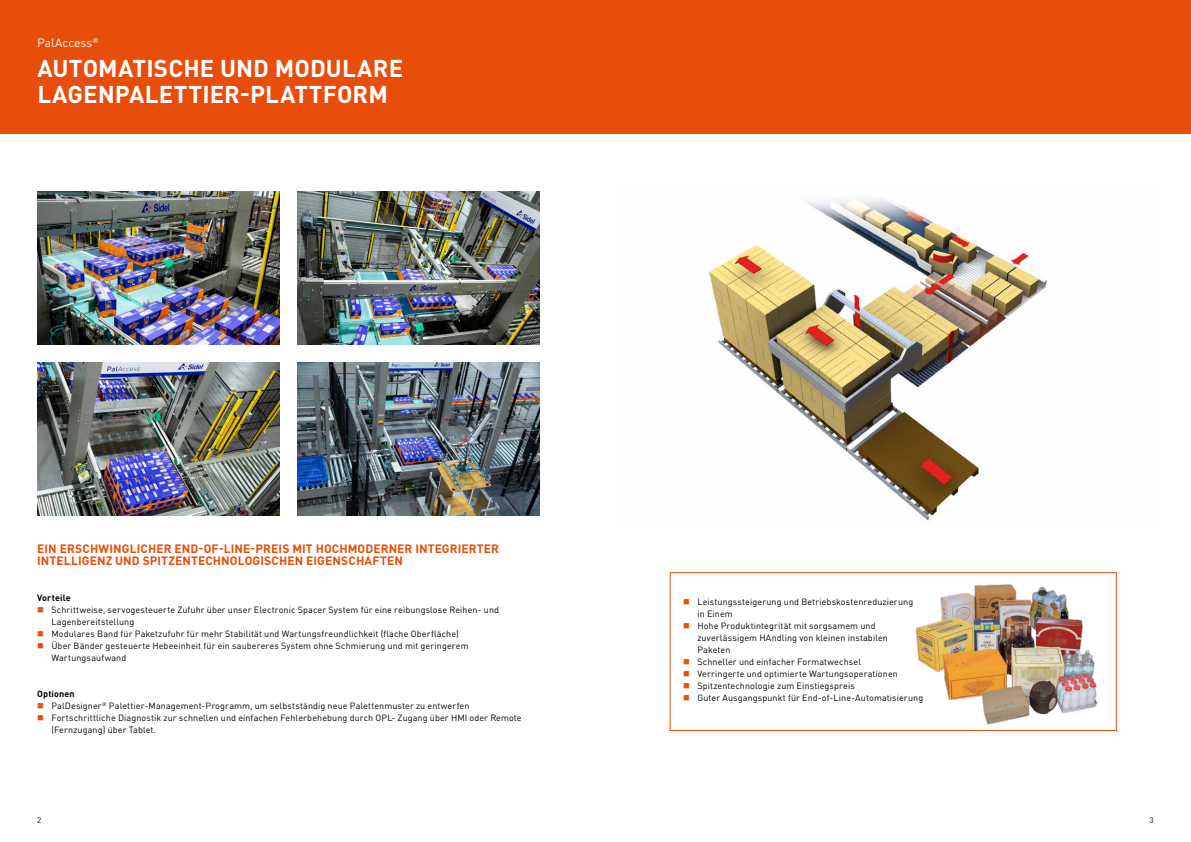
<style>
.page{position:relative;width:1191px;height:842px;background:#fff}
.page>*{position:absolute;margin:0;border:0;box-sizing:border-box;transform-origin:0 0}
.t1{font:700 24px/26px "DINOT";letter-spacing:.005em;color:#fff}
.t2{font:700 12px/12px "DINOT";letter-spacing:.01em;color:#e94d0a}
.t3{font:12px "DINOT";letter-spacing:.005em;color:#fff}
.t4{font:9px/12px "DINOT";letter-spacing:.01em;color:#000}
.t5{font:700 9px "DINOT";letter-spacing:.01em;color:#000}
.t6{font:8px "DINOT";color:#000}
.s1{color:#e94d0a}
</style>
<div class="page">
<img style="left:708px;top:198px;width:339px;height:323px">
<img style="left:37px;top:191px;width:242px;height:153px">
<img style="left:298px;top:191px;width:241px;height:153px">
<img style="left:37px;top:363px;width:242px;height:153px">
<img style="left:298px;top:363px;width:241px;height:153px">
<img style="left:915px;top:584px;width:183px;height:141px">
<div style="left:0;top:0;width:1191px;height:134px;background:#e94d0a"></div>
<div style="left:670px;top:572px;width:446px;height:159px;border:1px solid #e94d0a"></div>
<h2 class="t3" style="left:37px;top:36px;width:63px">PalAccess<sup>®</sup></h2>
<h1 class="t1" style="left:37px;top:54px;width:367px">AUTOMATISCHE UND MODULARE<br>LAGENPALETTIER-PLATTFORM</h1>
<h2 class="t2" style="left:37px;top:542px;width:463px">EIN ERSCHWINGLICHER END-OF-LINE-PREIS MIT HOCHMODERNER INTEGRIERTER<br>INTELLIGENZ UND SPITZENTECHNOLOGISCHEN EIGENSCHAFTEN</h2>
<p class="t5" style="left:37px;top:592px;width:35px">Vorteile</p>
<p class="t4" style="left:51px;top:603px;width:449px;text-indent:-14px"><span class="s1">■</span> Schrittweise, servogesteuerte Zufuhr über unser Electronic Spacer System für eine reibungslose Reihen- und<br>Lagenbereitstellung</p>
<p class="t4" style="left:37px;top:627px;width:423px"><span class="s1">■</span> Modulares Band für Paketzufuhr für mehr Stabilität und Wartungsfreundlichkeit (flache Oberfläche)</p>
<p class="t4" style="left:51px;top:639px;width:419px;text-indent:-14px"><span class="s1">■</span> Über Bänder gesteuerte Hebeeinheit für ein saubereres System ohne Schmierung und mit geringerem<br>Wartungsaufwand</p>
<p class="t5" style="left:37px;top:688px;width:39px">Optionen</p>
<p class="t4" style="left:37px;top:699px;width:434px"><span class="s1">■</span> PalDesigner<sup>®</sup> Palettier-Management-Programm, um selbstständig neue Palettenmuster zu entwerfen</p>
<p class="t4" style="left:51px;top:711px;width:472px;text-indent:-14px"><span class="s1">■</span> Fortschrittliche Diagnostik zur schnellen und einfachen Fehlerbehebung durch OPL- Zugang über HMI oder Remote (Fernzugang) über Tablet.</p>
<p class="t4" style="left:697px;top:595px;width:217px;text-indent:-14px"><span class="s1">■</span> Leistungssteigerung und Betriebskostenreduzierung in Einem</p>
<p class="t4" style="left:697px;top:619px;width:192px;text-indent:-14px"><span class="s1">■</span> Hohe Produktintegrität mit sorgsamem und zuverlässigem HAndling von kleinen instabilen<br>Paketen</p>
<p class="t4" style="left:683px;top:655px;width:179px"><span class="s1">■</span> Schneller und einfacher Formatwechsel</p>
<p class="t4" style="left:683px;top:667px;width:216px"><span class="s1">■</span> Verringerte und optimierte Wartungsoperationen</p>
<p class="t4" style="left:683px;top:679px;width:173px"><span class="s1">■</span> Spitzentechnologie zum Einstiegspreis</p>
<p class="t4" style="left:683px;top:691px;width:241px"><span class="s1">■</span> Guter Ausgangspunkt für End-of-Line-Automatisierung</p>
<p class="t6" style="left:37px;top:815px;width:6px">2</p>
<p class="t6" style="left:1149px;top:815px;width:6px">3</p>
</div>
